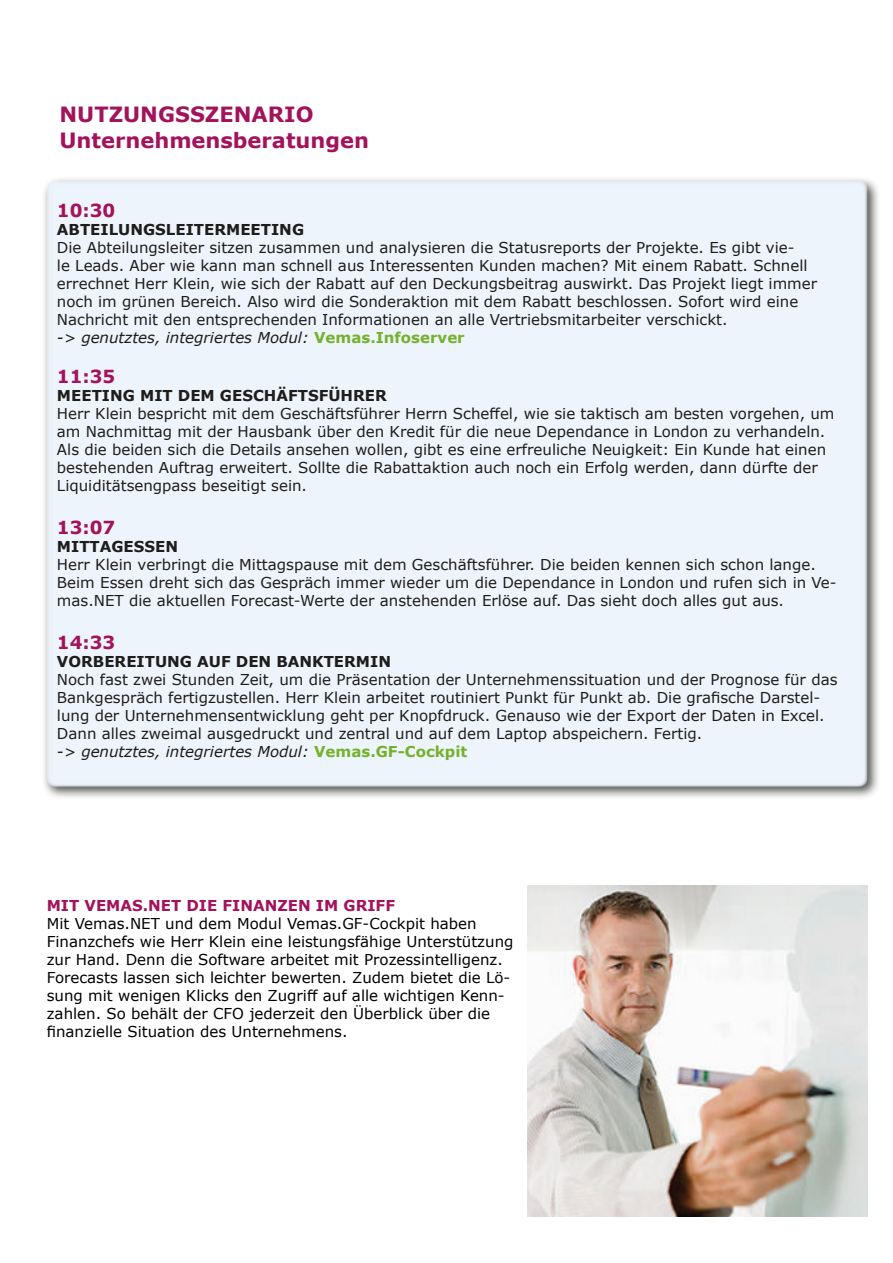
<style>
.page{position:relative;width:893px;height:1263px;background:#fff}
.page>*{position:absolute;margin:0;border:0;box-sizing:border-box;transform-origin:0 0}
.t1{font:700 21px/25.2px "Verdana";color:#a2135b}
.t2{font:700 18px "Verdana";color:#a2135b}
.t3{font:15px/18px "Verdana";color:#1d1d1b}
.t4{font:15px/18px "Verdana";color:#000}
.t5{font:italic 15px "Verdana";color:#1d1d1b}
.t6{font:700 15px "Verdana";color:#1d1d1b}
.t7{font:700 15px "Verdana";color:#a2135b}
.s1{font-weight:700;font-style:normal;color:#75b22c}
</style>
<div class="page">
<div style="left:42px;top:176px;width:839px;height:624px;background:#1d1d1b;opacity:.75"></div>
<div style="left:47px;top:181px;width:820px;height:606px;background:#eef4fc;border-radius:9px"></div>
<img style="left:527px;top:885px;width:340px;height:331px">
<p class="t1" style="left:60px;top:102px;width:311px">NUTZUNGSSZENARIO<br>Unternehmensberatungen</p>
<p class="t2" style="left:57px;top:198px;width:60px">10:30</p>
<p class="t6" style="left:57px;top:219px;width:249px">ABTEILUNGSLEITERMEETING</p>
<p class="t3" style="left:57px;top:238px;width:762px">Die Abteilungsleiter sitzen zusammen und analysieren die Statusreports der Projekte. Es gibt vie-<br>le Leads. Aber wie kann man schnell aus Interessenten Kunden machen? Mit einem Rabatt. Schnell errechnet Herr Klein, wie sich der Rabatt auf den Deckungsbeitrag auswirkt. Das Projekt liegt immer noch im grünen Bereich. Also wird die Sonderaktion mit dem Rabatt beschlossen. Sofort wird eine Nachricht mit den entsprechenden Informationen an alle Vertriebsmitarbeiter verschickt.</p>
<p class="t5" style="left:57px;top:327px;width:409px">-&gt; genutztes, integriertes Modul: <span class="s1">Vemas.Infoserver</span></p>
<p class="t2" style="left:57px;top:363px;width:60px">11:35</p>
<p class="t6" style="left:57px;top:384px;width:331px">MEETING MIT DEM GESCHÄFTSFÜHRER</p>
<p class="t3" style="left:57px;top:404px;width:779px">Herr Klein bespricht mit dem Geschäftsführer Herrn Scheffel, wie sie taktisch am besten vorgehen, um am Nachmittag mit der Hausbank über den Kredit für die neue Dependance in London zu verhandeln.<br>Als die beiden sich die Details ansehen wollen, gibt es eine erfreuliche Neuigkeit: Ein Kunde hat einen bestehenden Auftrag erweitert. Sollte die Rabattaktion auch noch ein Erfolg werden, dann dürfte der Liquiditätsengpass beseitigt sein.</p>
<p class="t2" style="left:57px;top:514px;width:60px">13:07</p>
<p class="t6" style="left:57px;top:536px;width:123px">MITTAGESSEN</p>
<p class="t3" style="left:57px;top:555px;width:781px">Herr Klein verbringt die Mittagspause mit dem Geschäftsführer. Die beiden kennen sich schon lange.<br>Beim Essen dreht sich das Gespräch immer wieder um die Dependance in London und rufen sich in Ve&shy;mas.NET die aktuellen Forecast-Werte der anstehenden Erlöse auf. Das sieht doch alles gut aus.</p>
<p class="t2" style="left:57px;top:630px;width:60px">14:33</p>
<p class="t6" style="left:57px;top:651px;width:336px">VORBEREITUNG AUF DEN BANKTERMIN</p>
<p class="t3" style="left:57px;top:670px;width:782px">Noch fast zwei Stunden Zeit, um die Präsentation der Unternehmenssituation und der Prognose für das Bankgespräch fertigzustellen. Herr Klein arbeitet routiniert Punkt für Punkt ab. Die grafische Darstel&shy;lung der Unternehmensentwicklung geht per Knopfdruck. Genauso wie der Export der Daten in Excel.<br>Dann alles zweimal ausgedruckt und zentral und auf dem Laptop abspeichern. Fertig.</p>
<p class="t5" style="left:57px;top:741px;width:412px">-&gt; genutztes, integriertes Modul: <span class="s1">Vemas.GF-Cockpit</span></p>
<p class="t7" style="left:47px;top:894px;width:350px">MIT VEMAS.NET DIE FINANZEN IM GRIFF</p>
<p class="t4" style="left:47px;top:914px;width:468px">Mit Vemas.NET und dem Modul Vemas.GF-Cockpit haben Finanzchefs wie Herr Klein eine leistungsfähige Unterstützung zur Hand. Denn die Software arbeitet mit Prozessintelligenz.<br>Forecasts lassen sich leichter bewerten. Zudem bietet die Lö&shy;sung mit wenigen Klicks den Zugriff auf alle wichtigen Kenn&shy;zahlen. So behält der CFO jederzeit den Überblick über die finanzielle Situation des Unternehmens.</p>
</div>
